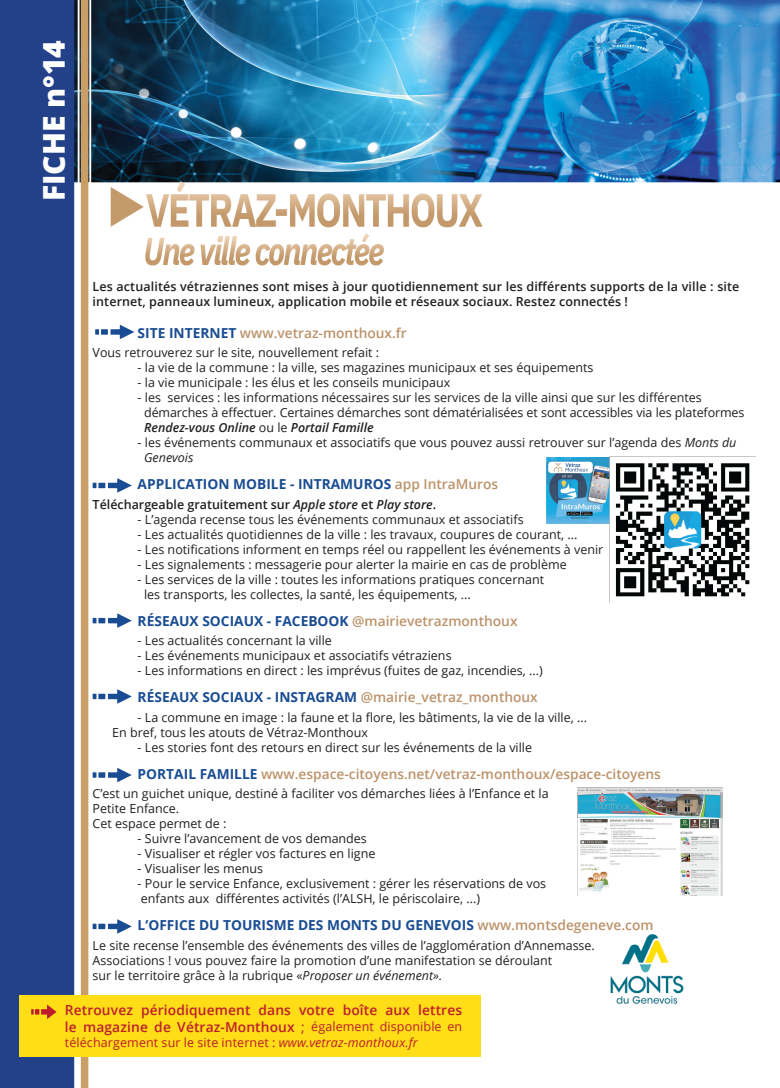
<style>
.page{position:relative;width:780px;height:1088px;background:#fff}
.page>*{position:absolute;margin:0;border:0;box-sizing:border-box;transform-origin:0 0}
.t1{font:800 30px "Open Sans";color:#fff}
.t2{font:700 13.75px "Open Sans";color:#194c92}
.t3{font:600 13.75px "Open Sans";color:#bb936a}
.t4{font:600 13.75px/16.5px "Open Sans";letter-spacing:.01em;color:#be1d2c}
.t5{font:12.5px/15px "Open Sans";color:#231f20}
.t6{font:600 12.5px/15px "Open Sans";letter-spacing:.01em;color:#231f20}
.t7{font:12.5px "Open Sans";letter-spacing:.01em;color:#be1d2c}
.s1{font-weight:700;color:#194c92}
.s2{font-weight:600;font-style:italic}
.s3{font-style:italic}
.s4{font-weight:600;color:#bb936a}
.s5{font-weight:400}
.s6{font-weight:400;font-size:12.5px}
</style>
<div class="page">
<img style="left:0;top:0;width:780px;height:1088px">
<img style="left:585px;top:907px;width:123px;height:123px">
<img style="left:546px;top:458px;width:63px;height:65px">
<img style="left:577px;top:787px;width:145px;height:109px">
<svg style="left:95px;top:325px;width:39px;height:14px"></svg>
<svg style="left:93px;top:478px;width:39px;height:14px"></svg>
<svg style="left:93px;top:613px;width:39px;height:15px"></svg>
<svg style="left:93px;top:689px;width:39px;height:14px"></svg>
<svg style="left:93px;top:768px;width:39px;height:14px"></svg>
<svg style="left:93px;top:919px;width:39px;height:14px"></svg>
<div style="left:19px;top:995px;width:461px;height:61px;background:#ffdd17"></div>
<svg style="left:31px;top:1005px;width:25px;height:14px"></svg>
<img style="left:609px;top:457px;width:146px;height:145px">
<h1 class="t1" style="left:31px;top:201px;width:163px;rotate:-90deg">FICHE n°14</h1>
<p class="t6" style="left:93px;top:279px;width:648px">Les actualités vétraziennes sont mises à jour quotidiennement sur les différents supports de la ville : site internet, panneaux lumineux, application mobile et réseaux sociaux. Restez connectés !</p>
<p class="t3" style="left:138px;top:323px;width:271px"><span class="s1">SITE INTERNET</span> www.vetraz-monthoux.fr</p>
<p class="t5" style="left:93px;top:345px;width:288px">Vous retrouverez sur le site, nouvellement refait :</p>
<p class="t5" style="left:138px;top:360px;width:457px">- la vie de la commune : la ville, ses magazines municipaux et ses équipements</p>
<p class="t5" style="left:138px;top:375px;width:314px">- la vie municipale : les élus et les conseils municipaux</p>
<p class="t5" style="left:144px;top:390px;width:601px;text-indent:-6px">- les services : les informations nécessaires sur les services de la ville ainsi que sur les différentes démarches à effectuer. Certaines démarches sont dématérialisées et sont accessibles via les plateformes<br><span class="s2">Rendez-vous Online</span> ou le <span class="s2">Portail Famille</span></p>
<p class="t5" style="left:144px;top:435px;width:594px;text-indent:-7px">- les événements communaux et associatifs que vous pouvez aussi retrouver sur l’agenda des <span class="s3">Monts du<br>Genevois</span></p>
<p class="t2" style="left:138px;top:474px;width:362px">APPLICATION MOBILE - INTRAMUROS <span class="s4">app IntraMuros</span></p>
<p class="t6" style="left:93px;top:496px;width:345px">Téléchargeable gratuitement sur <span class="s3">Apple store</span> et <span class="s3">Play store</span>.</p>
<p class="t5" style="left:138px;top:511px;width:387px">- L’agenda recense tous les événements communaux et associatifs</p>
<p class="t5" style="left:138px;top:526px;width:441px">- Les actualités quotidiennes de la ville : les travaux, coupures de courant, ...</p>
<p class="t5" style="left:138px;top:541px;width:467px">- Les notifications informent en temps réel ou rappellent les événements à venir</p>
<p class="t5" style="left:138px;top:556px;width:430px">- Les signalements : messagerie pour alerter la mairie en cas de problème</p>
<p class="t5" style="left:144px;top:571px;width:401px;text-indent:-6px">- Les services de la ville : toutes les informations pratiques concernant les transports, les collectes, la santé, les équipements, ...</p>
<p class="t2" style="left:138px;top:611px;width:381px">RÉSEAUX SOCIAUX - FACEBOOK <span class="s4">@mairievetrazmonthoux</span></p>
<p class="t5" style="left:138px;top:633px;width:196px">- Les actualités concernant la ville</p>
<p class="t5" style="left:138px;top:648px;width:315px">- Les événements municipaux et associatifs vétraziens</p>
<p class="t5" style="left:138px;top:663px;width:406px">- Les informations en direct : les imprévus (fuites de gaz, incendies, ...)</p>
<p class="t2" style="left:138px;top:687px;width:402px">RÉSEAUX SOCIAUX - INSTAGRAM <span class="s4">@mairie_vetraz_monthoux</span></p>
<p class="t5" style="left:112px;top:709px;width:476px;text-indent:26px">- La commune en image : la faune et la flore, les bâtiments, la vie de la ville, ...<br>En bref, tous les atouts de Vétraz-Monthoux</p>
<p class="t5" style="left:138px;top:739px;width:396px">- Les stories font des retours en direct sur les événements de la ville</p>
<p class="t3" style="left:138px;top:764px;width:525px"><span class="s1">PORTAIL FAMILLE</span> www.espace-citoyens.net/vetraz-monthoux/espace-citoyens</p>
<p class="t5" style="left:93px;top:786px;width:457px">C’est un guichet unique, destiné à faciliter vos démarches liées à l’Enfance et la<br>Petite Enfance.<br>Cet espace permet de :</p>
<p class="t5" style="left:138px;top:831px;width:231px">- Suivre l’avancement de vos demandes</p>
<p class="t5" style="left:138px;top:846px;width:239px">- Visualiser et régler vos factures en ligne</p>
<p class="t5" style="left:138px;top:861px;width:127px">- Visualiser les menus</p>
<p class="t5" style="left:138px;top:876px;width:410px">- Pour le service Enfance, exclusivement : gérer les réservations de vos enfants aux différentes activités (l’ALSH, le périscolaire, ...)</p>
<p class="t2" style="left:138px;top:915px;width:517px">L’OFFICE DU TOURISME DES MONTS DU GENEVOIS <span class="s4">www.montsdegeneve.com</span></p>
<p class="t5" style="left:93px;top:937px;width:504px">Le site recense l’ensemble des événements des villes de l’agglomération d’Annemasse.<br>Associations ! vous pouvez faire la promotion d’une manifestation se déroulant<br>sur le territoire grâce à la rubrique «<span class="s3">Proposer un événement».</span></p>
<p class="t4" style="left:65px;top:1001px;width:399px">Retrouvez périodiquement dans votre boîte aux lettres le magazine de Vétraz-Monthoux <span class="s5">;</span> <span class="s6">également disponible en</span></p>
<p class="t7" style="left:65px;top:1033px;width:354px">téléchargement sur le site internet : <span class="s3">www.vetraz-monthoux.fr</span></p>
</div>
